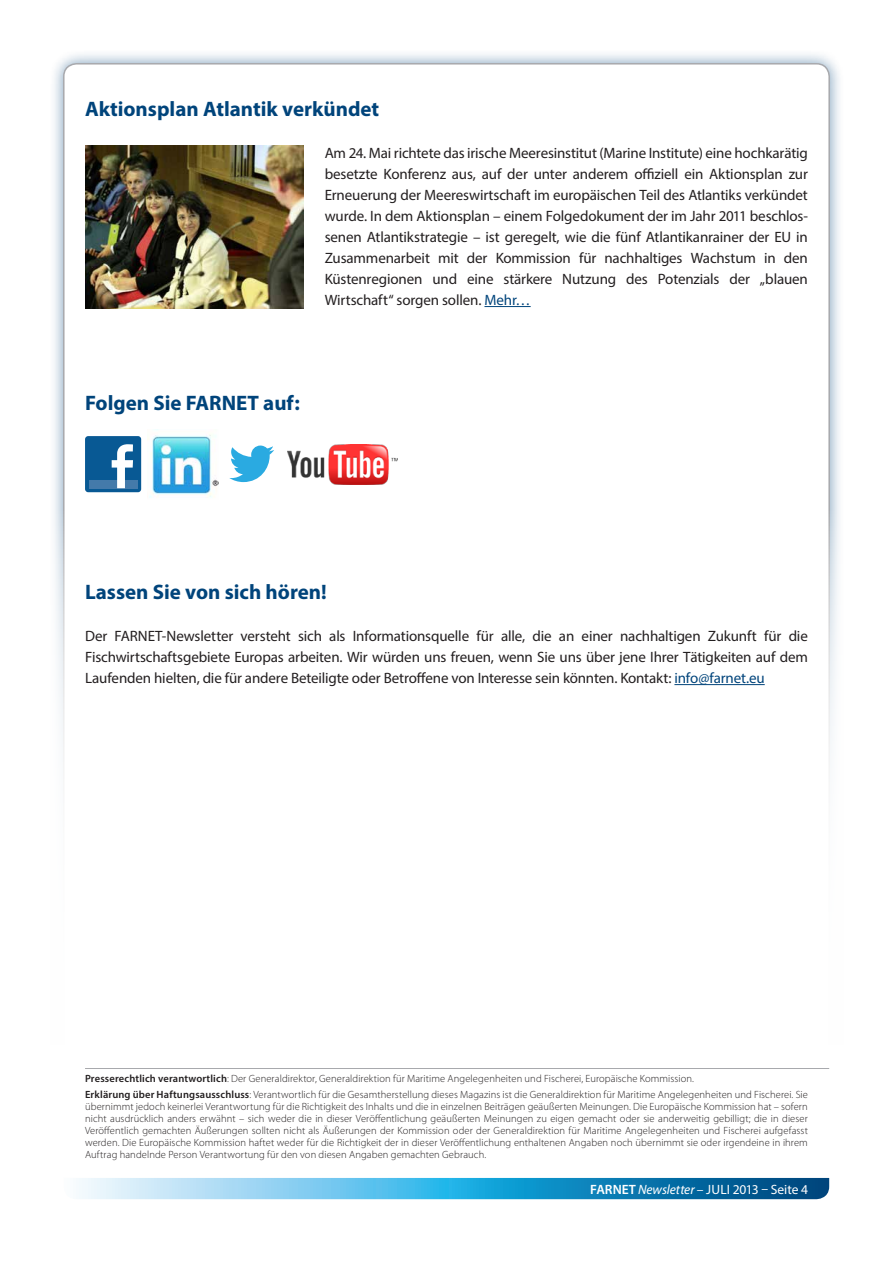
<style>
.page{position:relative;width:893px;height:1263px;background:#fff}
.page>*{position:absolute;margin:0;border:0;box-sizing:border-box;transform-origin:0 0}
.t1{font:700 21px "Myriad Pro";color:#00447b}
.t2{font:15px/21px "Myriad Pro";letter-spacing:-.01em;color:#231f20;text-align:justify}
.t3{font:13.5px "Myriad Pro";letter-spacing:-.005em;color:#fff}
.t4{font:300 10.5px/12px "Myriad Pro";letter-spacing:.01em;color:#231f20}
.s1{color:#00447b}
.s2{font-weight:600}
.s3{font-style:italic}
</style>
<div class="page">
<div style="left:49px;top:49px;width:795px;height:1165px;background:#00447b;opacity:.5"></div>
<div style="left:64px;top:64px;width:765px;height:1135px;background:#fff;border-radius:13px"></div>
<div style="left:0;top:510px;width:893px;height:753px;background:#fff"></div>
<svg style="left:79px;top:1178px;width:750px;height:21px;background:#4da6d0"></svg>
<hr style="left:484px;top:306px;width:47px;height:1px;background:#00447b">
<hr style="left:674px;top:684px;width:91px;height:1px;background:#00447b">
<svg style="left:229px;top:445px;width:45px;height:37px"></svg>
<div style="left:85px;top:436px;width:56px;height:56px;background:#085994;border-radius:3px"></div>
<div style="left:89px;top:480px;width:48px;height:8px;background:#447aaa"></div>
<svg style="left:112px;top:444px;width:21px;height:44px"></svg>
<img style="left:148px;top:429px;width:70px;height:69px">
<img style="left:287px;top:444px;width:111px;height:41px">
<img style="left:85px;top:146px;width:218px;height:162px">
<hr style="left:85px;top:1068px;width:744px;height:1px;background:#a8a9ad">
<h1 class="t1" style="left:85px;top:95px;width:296px">Aktionsplan Atlantik verkündet</h1>
<p class="t2" style="left:325px;top:142px;width:485px">Am 24. Mai richtete das irische Meeresinstitut (Marine Institute) eine hochkarätig besetzte Konferenz aus, auf der unter anderem offiziell ein Aktionsplan zur Erneuerung der Meereswirtschaft im europäischen Teil des Atlantiks verkündet wurde. In dem Aktionsplan – einem Folgedokument der im Jahr 2011 beschlos&shy;senen Atlantikstrategie – ist geregelt, wie die fünf Atlantikanrainer der EU in Zusammenarbeit mit der Kommission für nachhaltiges Wachstum in den Küstenregionen und eine stärkere Nutzung des Potenzials der „blauen Wirtschaft“ sorgen sollen. <span class="s1">Mehr…</span></p>
<h1 class="t1" style="left:85px;top:389px;width:216px">Folgen Sie FARNET auf:</h1>
<h1 class="t1" style="left:85px;top:578px;width:243px">Lassen Sie von sich hören!</h1>
<p class="t2" style="left:85px;top:625px;width:724px">Der FARNET-Newsletter versteht sich als Informationsquelle für alle, die an einer nachhaltigen Zukunft für die Fischwirtschaftsgebiete Europas arbeiten. Wir würden uns freuen, wenn Sie uns über jene Ihrer Tätigkeiten auf dem Laufenden hielten, die für andere Beteiligte oder Betroffene von Interesse sein könnten. Kontakt: <span class="s1">info@farnet.eu</span></p>
<p class="t4" style="left:85px;top:1070px;width:724px;line-height:16.2px"><span class="s2">Presserechtlich verantwortlich</span>: Der Generaldirektor, Generaldirektion für Maritime Angelegenheiten und Fischerei, Europäische Kommission.<br><span class="s2">Erklärung über Haftungsausschluss</span>: Verantwortlich für die Gesamtherstellung dieses Magazins ist die Generaldirektion für Maritime Angelegenheiten und Fischerei. Sie</p>
<p class="t4" style="left:85px;top:1100px;width:724px;text-align:justify">übernimmt jedoch keinerlei Verantwortung für die Richtigkeit des Inhalts und die in einzelnen Beiträgen geäußerten Meinungen. Die Europäische Kommission hat – sofern nicht ausdrücklich anders erwähnt – sich weder die in dieser Veröffentlichung geäußerten Meinungen zu eigen gemacht oder sie anderweitig gebilligt; die in dieser Veröffentlich gemachten Äußerungen sollten nicht als Äußerungen der Kommission oder der Generaldirektion für Maritime Angelegenheiten und Fischerei aufgefasst werden. Die Europäische Kommission haftet weder für die Richtigkeit der in dieser Veröffentlichung enthaltenen Angaben noch übernimmt sie oder irgendeine in ihrem Auftrag handelnde Person Verantwortung für den von diesen Angaben gemachten Gebrauch.</p>
<p class="t3" style="left:590px;top:1181px;width:219px"><span class="s2">FARNET</span> <span class="s3">Newsletter</span> – JULI 2013 – Seite 4</p>
</div>
